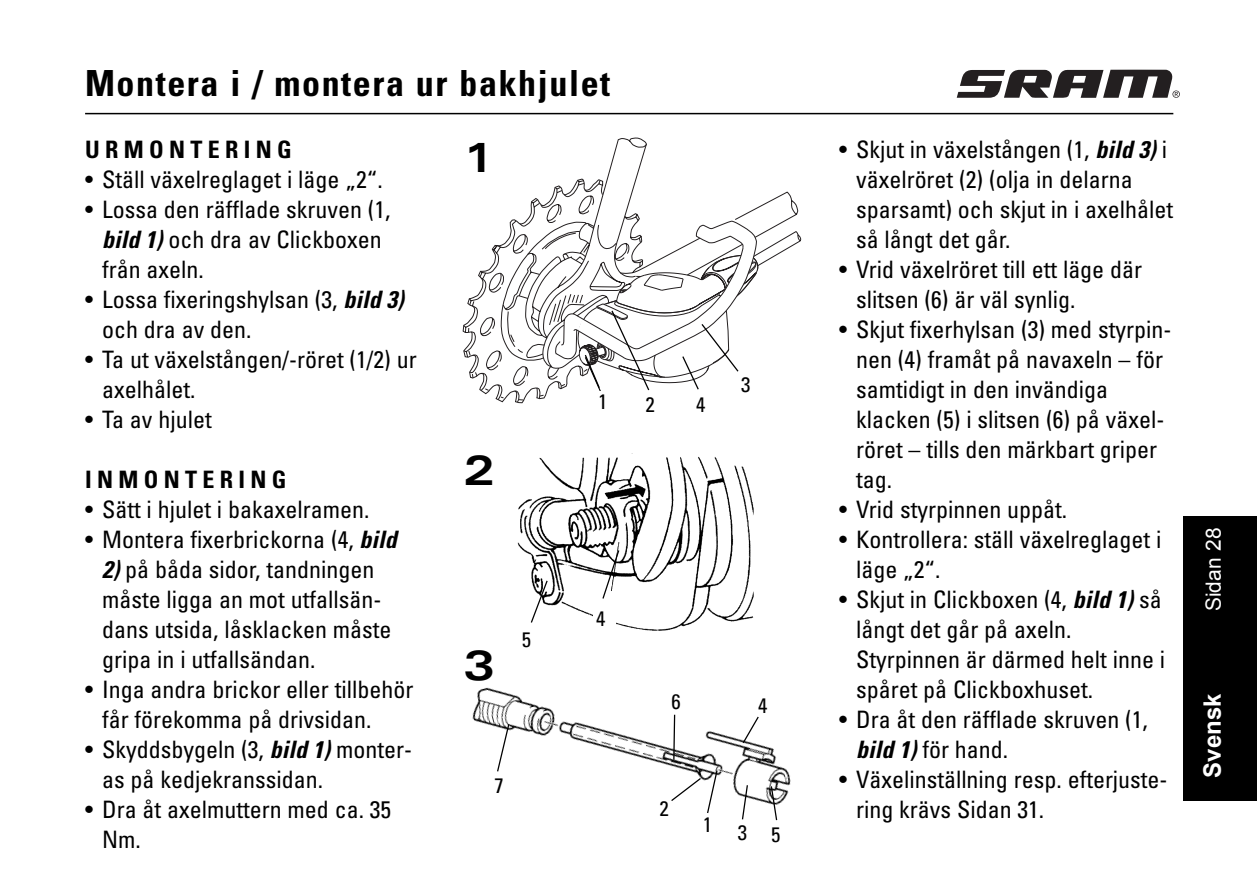
<style>
.page{position:relative;width:1257px;height:891px;background:#fff}
.page>*{position:absolute;margin:0;border:0;box-sizing:border-box;transform-origin:0 0}
.t1{font:700 expanded 42px "Univers";color:#000}
.t2{font:700 condensed 36px "Univers";letter-spacing:.045em;color:#000}
.t3{font:condensed 24px/30px "Univers";color:#000}
.t4{font:700 condensed 24px "Univers";letter-spacing:.22em;color:#000}
.t5{font:700 24px "Arial";color:#fff}
.t6{font:condensed 21px "Univers";color:#000}
.t7{font:21px "Arial";color:#fff}
.s1{font-weight:700;font-style:italic}
</style>
<div class="page">
<div style="left:1183px;top:517px;width:74px;height:284px;background:#000"></div>
<hr style="left:85px;top:113px;width:1088px;height:1px;background:#000">
<svg style="left:957px;top:69px;width:223px;height:29px"></svg>
<img style="left:472px;top:687px;width:319px;height:118px">
<svg style="left:670px;top:713px;width:108px;height:108px"></svg>
<svg style="left:496px;top:723px;width:14px;height:50px"></svg>
<div style="left:752px;top:696px;width:21px;height:20px;background:#fff"></div>
<svg style="left:462px;top:138px;width:339px;height:265px"></svg>
<img style="left:517px;top:453px;width:237px;height:178px">
<div style="left:519px;top:629px;width:28px;height:26px;background:#fff"></div>
<div style="left:595px;top:391px;width:29px;height:26px;background:#fff"></div>
<div style="left:643px;top:393px;width:28px;height:27px;background:#fff"></div>
<div style="left:693px;top:394px;width:29px;height:26px;background:#fff"></div>
<div style="left:738px;top:374px;width:29px;height:26px;background:#fff"></div>
<div style="left:593px;top:608px;width:23px;height:33px;background:#fff"></div>
<svg style="left:530px;top:549px;width:90px;height:75px"></svg>
<h2 class="t2" style="left:85px;top:70px;width:527px">Montera i / montera ur bakhjulet</h2>
<p class="t4" style="left:85px;top:141px;width:208px">URMONTERING</p>
<p class="t3" style="left:85px;top:167px;width:299px">• Ställ växelreglaget i läge „2“.</p>
<p class="t3" style="left:102px;top:197px;width:290px;text-indent:-17px">• Lossa den räfflade skruven (1, <span class="s1">bild 1)</span> och dra av Clickboxen från axeln.</p>
<p class="t3" style="left:102px;top:287px;width:303px;text-indent:-17px">• Lossa fixeringshylsan (3, <span class="s1">bild 3) </span>och dra av den.</p>
<p class="t3" style="left:102px;top:347px;width:316px;text-indent:-17px">• Ta ut växelstången/-röret (1/2) ur axelhålet.</p>
<p class="t3" style="left:85px;top:407px;width:128px">• Ta av hjulet</p>
<p class="t4" style="left:85px;top:471px;width:203px">INMONTERING</p>
<p class="t3" style="left:85px;top:497px;width:286px">• Sätt i hjulet i bakaxelramen.</p>
<p class="t3" style="left:85px;top:527px;width:313px">• Montera fixerbrickorna (4, <span class="s1">bild</span></p>
<p class="t3" style="left:102px;top:557px;width:291px"><span class="s1">2)</span> på båda sidor, tandningen måste ligga an mot utfallsän&shy;dans utsida, låsklacken måste gripa in i utfallsändan.</p>
<p class="t3" style="left:102px;top:677px;width:313px;text-indent:-17px">• Inga andra brickor eller tillbehör får förekomma på drivsidan.</p>
<p class="t3" style="left:102px;top:737px;width:311px;text-indent:-17px">• Skyddsbygeln (3, <span class="s1">bild 1)</span> monter&shy;as på kedjekranssidan.</p>
<p class="t3" style="left:102px;top:797px;width:291px;text-indent:-17px">• Dra åt axelmuttern med ca. 35<br>Nm.</p>
<h1 class="t1" style="left:464px;top:142px;width:33px">1</h1>
<h1 class="t1" style="left:464px;top:455px;width:33px">2</h1>
<h1 class="t1" style="left:464px;top:650px;width:33px">3</h1>
<p class="t6" style="left:522px;top:632px;width:11px">5</p>
<p class="t6" style="left:495px;top:778px;width:11px">7</p>
<p class="t6" style="left:598px;top:394px;width:11px">1</p>
<p class="t6" style="left:646px;top:397px;width:11px">2</p>
<p class="t6" style="left:696px;top:397px;width:11px">4</p>
<p class="t6" style="left:741px;top:377px;width:11px">3</p>
<p class="t6" style="left:596px;top:611px;width:11px">4</p>
<p class="t6" style="left:672px;top:694px;width:11px">6</p>
<p class="t6" style="left:758px;top:698px;width:11px">4</p>
<p class="t6" style="left:659px;top:802px;width:11px">2</p>
<p class="t6" style="left:703px;top:821px;width:46px">1 3</p>
<p class="t6" style="left:771px;top:827px;width:11px">5</p>
<p class="t3" style="left:856px;top:137px;width:319px;text-indent:-17px">• Skjut in växelstången (1, <span class="s1">bild 3)</span> i växelröret (2) (olja in delarna sparsamt) och skjut in i axelhålet så långt det går.</p>
<p class="t3" style="left:856px;top:257px;width:288px;text-indent:-17px">• Vrid växelröret till ett läge där slitsen (6) är väl synlig.</p>
<p class="t3" style="left:856px;top:317px;width:317px;text-indent:-17px">• Skjut fixerhylsan (3) med styrpin&shy;nen (4) framåt på navaxeln – för samtidigt in den invändiga klacken (5) i slitsen (6) på växel&shy;röret – tills den märkbart griper tag.</p>
<p class="t3" style="left:839px;top:497px;width:230px">• Vrid styrpinnen uppåt.</p>
<p class="t3" style="left:856px;top:527px;width:307px;text-indent:-17px">• Kontrollera: ställ växelreglaget i läge „2“.</p>
<p class="t3" style="left:856px;top:587px;width:311px;text-indent:-17px">• Skjut in Clickboxen (4, <span class="s1">bild 1)</span> så långt det går på axeln.<br>Styrpinnen är därmed helt inne i spåret på Clickboxhuset.</p>
<p class="t3" style="left:856px;top:707px;width:293px;text-indent:-17px">• Dra åt den räfflade skruven (1, <span class="s1">bild 1)</span> för hand.</p>
<p class="t3" style="left:856px;top:767px;width:313px;text-indent:-17px">• Växelinställning resp. efterjuste&shy;ring krävs Sidan 31.</p>
<p class="t7" style="left:1202px;top:611px;width:85px;rotate:-90deg">Sidan 28</p>
<p class="t5" style="left:1199px;top:778px;width:86px;rotate:-90deg">Svensk</p>
</div>
